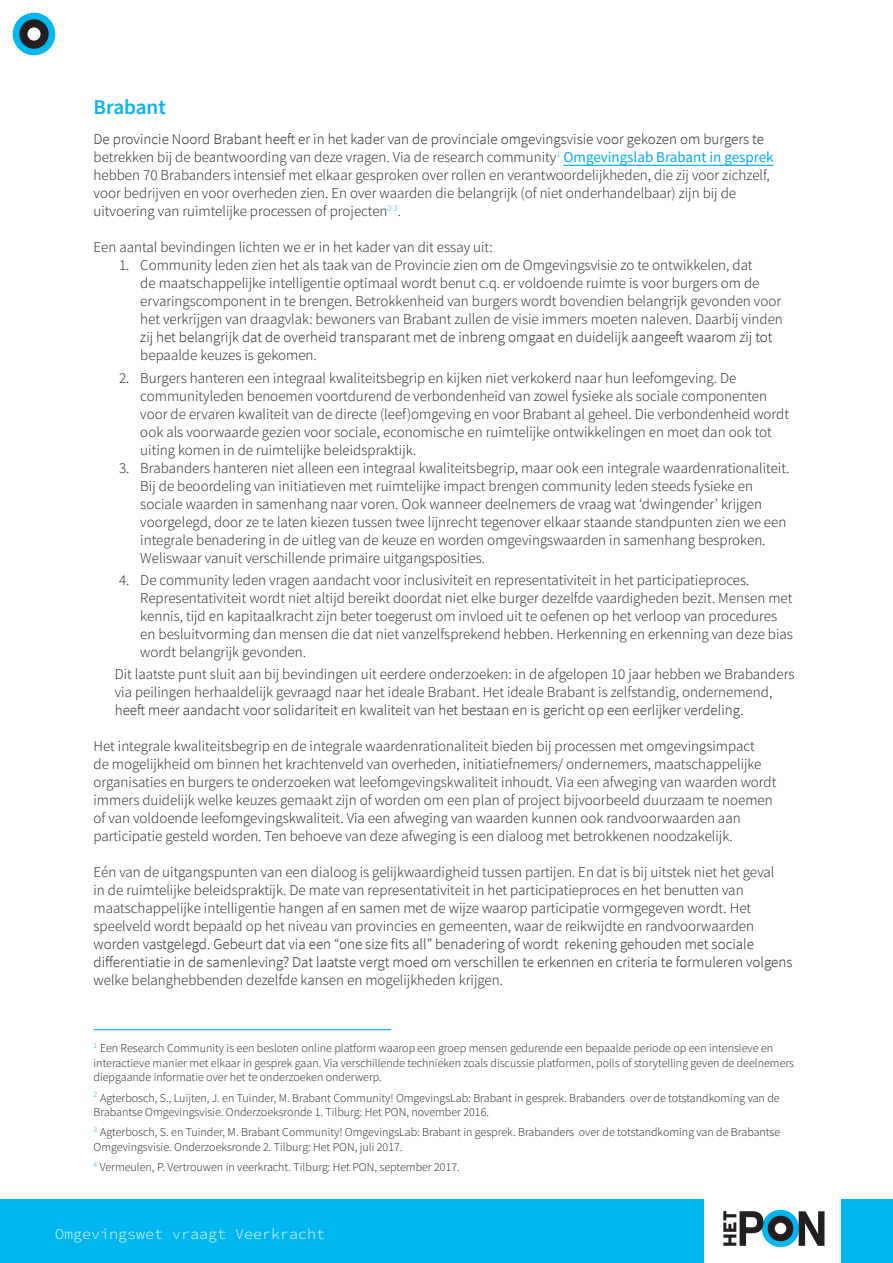
<style>
.page{position:relative;width:893px;height:1263px;background:#fff}
.page>*{position:absolute;margin:0;border:0;box-sizing:border-box;transform-origin:0 0}
.Kop{font:21px "Source Sans Pro Semi Bold 2";color:#00b6f0}
.t1{font:15px/18px "Source Sans Pro Light 2";color:#231f20}
.Kop-2{font:300 15px "Source Code Pro";color:#fff}
.t2{font:12px/14.4px "Source Sans Pro Light 2";color:#231f20}
.s1{font-family:"Source Sans Pro";font-weight:300}
.s2{font-family:"Source Sans Pro";color:#00aeef}
</style>
<div class="page">
<hr style="left:564px;top:165px;width:210px;height:1px;background:#00aeef">
<hr style="left:94px;top:1029px;width:297px;height:1px;background:#00b6f0">
<div style="left:0;top:1199px;width:893px;height:64px;background:#00b6f0"></div>
<div style="left:705px;top:1167px;width:136px;height:96px;background:#fff"></div>
<svg style="left:762px;top:1210px;width:37px;height:37px"></svg>
<div style="left:768px;top:1216px;width:25px;height:25px;background:#231f20;border-radius:50%"></div>
<svg style="left:799px;top:1211px;width:25px;height:35px"></svg>
<div style="left:775px;top:1223px;width:11px;height:11px;background:#fff;border-radius:50%"></div>
<svg style="left:723px;top:1211px;width:40px;height:35px"></svg>
<div style="left:13px;top:13px;width:42px;height:42px;background:#00b6f0;border-radius:50%"></div>
<div style="left:19px;top:19px;width:30px;height:30px;background:#231f20;border-radius:50%"></div>
<div style="left:28px;top:27px;width:13px;height:14px;background:#fff;border-radius:50%"></div>
<p class="Kop" style="left:94px;top:93px;width:74px">Brabant</p>
<p class="t1" style="left:94px;top:130px;width:682px"><span class="s1">De provincie Noord Brabant heeft er in het kader van de provinciale omgevingsvisie voor gekozen om burgers te </span>betrekken bij de beantwoording van deze vragen. Via de research community<sup>1</sup> <span class="s2">Omgevingslab Brabant in gesprek </span>hebben 70 Brabanders intensief met elkaar gesproken over rollen en verantwoordelijkheden, die zij voor zichzelf, voor bedrijven en voor overheden zien. En over waarden die belangrijk (of niet onderhandelbaar) zijn bij de uitvoering van ruimtelijke processen of projecten<sup>2</sup> <sup>3</sup>.</p>
<p class="t1" style="left:94px;top:238px;width:401px">Een aantal bevindingen lichten we er in het kader van dit essay uit:</p>
<p class="t1" style="left:140px;top:256px;width:644px;text-indent:-21px">1. Community leden zien het als taak van de Provincie zien om de Omgevingsvisie zo te ontwikkelen, dat<br>de maatschappelijke intelligentie optimaal wordt benut c.q. er voldoende ruimte is voor burgers om de ervaringscomponent in te brengen. Betrokkenheid van burgers wordt bovendien belangrijk gevonden voor het verkrijgen van draagvlak: bewoners van Brabant zullen de visie immers moeten naleven. Daarbij vinden <span class="s1">zij het belangrijk dat de overheid transparant met de inbreng omgaat en duidelijk aangeeft waarom zij tot </span>bepaalde keuzes is gekomen.</p>
<p class="t1" style="left:140px;top:369px;width:650px;text-indent:-21px">2. Burgers hanteren een integraal kwaliteitsbegrip en kijken niet verkokerd naar hun leefomgeving. De communityleden benoemen voortdurend de verbondenheid van zowel fysieke als sociale componenten voor de ervaren kwaliteit van de directe (leef)omgeving en voor Brabant al geheel. Die verbondenheid wordt ook als voorwaarde gezien voor sociale, economische en ruimtelijke ontwikkelingen en moet dan ook tot uiting komen in de ruimtelijke beleidspraktijk.</p>
<p class="t1" style="left:140px;top:459px;width:651px;text-indent:-21px">3. Brabanders hanteren niet alleen een integraal kwaliteitsbegrip, maar ook een integrale waardenrationaliteit.<br>Bij de beoordeling van initiatieven met ruimtelijke impact brengen community leden steeds fysieke en sociale waarden in samenhang naar voren. Ook wanneer deelnemers de vraag wat ‘dwingender’ krijgen voorgelegd, door ze te laten kiezen tussen twee lijnrecht tegenover elkaar staande standpunten zien we een integrale benadering in de uitleg van de keuze en worden omgevingswaarden in samenhang besproken.<br>Weliswaar vanuit verschillende primaire uitgangsposities.</p>
<p class="t1" style="left:140px;top:571px;width:654px;text-indent:-21px">4. De community leden vragen aandacht voor inclusiviteit en representativiteit in het participatieproces.<br>Representativiteit wordt niet altijd bereikt doordat niet elke burger dezelfde vaardigheden bezit. Mensen met kennis, tijd en kapitaalkracht zijn beter toegerust om invloed uit te oefenen op het verloop van procedures en besluitvorming dan mensen die dat niet vanzelfsprekend hebben. Herkenning en erkenning van deze bias wordt belangrijk gevonden.</p>
<p class="t1" style="left:115px;top:665px;width:681px">Dit laatste punt sluit aan bij bevindingen uit eerdere onderzoeken: in de afgelopen 10 jaar hebben we Brabanders via peilingen herhaaldelijk gevraagd naar het ideale Brabant. Het ideale Brabant is zelfstandig, ondernemend, <span class="s1">heeft meer aandacht voor solidariteit en kwaliteit van het bestaan en is gericht op een eerlijker verdeling.</span></p>
<p class="t1" style="left:94px;top:737px;width:684px">Het integrale kwaliteitsbegrip en de integrale waardenrationaliteit bieden bij processen met omgevingsimpact<br>de mogelijkheid om binnen het krachtenveld van overheden, initiatiefnemers/ ondernemers, maatschappelijke organisaties en burgers te onderzoeken wat leefomgevingskwaliteit inhoudt. Via een afweging van waarden wordt immers duidelijk welke keuzes gemaakt zijn of worden om een plan of project bijvoorbeeld duurzaam te noemen of van voldoende leefomgevingskwaliteit. Via een afweging van waarden kunnen ook randvoorwaarden aan participatie gesteld worden. Ten behoeve van deze afweging is een dialoog met betrokkenen noodzakelijk.</p>
<p class="t1" style="left:94px;top:863px;width:700px">Eén van de uitgangspunten van een dialoog is gelijkwaardigheid tussen partijen. En dat is bij uitstek niet het geval<br>in de ruimtelijke beleidspraktijk. De mate van representativiteit in het participatieproces en het benutten van maatschappelijke intelligentie hangen af en samen met de wijze waarop participatie vormgegeven wordt. Het speelveld wordt bepaald op het niveau van provincies en gemeenten, waar de reikwijdte en randvoorwaarden <span class="s1">worden vastgelegd. Gebeurt dat via een “one size fits all” benadering of wordt rekening gehouden met sociale differentiatie in de samenleving? Dat laatste vergt moed om verschillen te erkennen en criteria te formuleren volgens </span>welke belanghebbenden dezelfde kansen en mogelijkheden krijgen.</p>
<p class="t2" style="left:94px;top:1041px;width:702px"><sup>1</sup> Een Research Community is een besloten online platform waarop een groep mensen gedurende een bepaalde periode op een intensieve en interactieve manier met elkaar in gesprek gaan. Via verschillende technieken zoals discussie platformen, polls of storytelling geven de deelnemers diepgaande informatie over het te onderzoeken onderwerp.</p>
<p class="t2" style="left:94px;top:1090px;width:688px"><sup>2</sup> Agterbosch, S., Luijten, J. en Tuinder, M. Brabant Community! OmgevingsLab: Brabant in gesprek. Brabanders over de totstandkoming van de<br>Brabantse Omgevingsvisie. Onderzoeksronde 1. Tilburg: Het PON, november 2016.</p>
<p class="t2" style="left:94px;top:1125px;width:688px"><sup>3</sup> Agterbosch, S. en Tuinder, M. Brabant Community! OmgevingsLab: Brabant in gesprek. Brabanders over de totstandkoming van de Brabantse<br>Omgevingsvisie. Onderzoeksronde 2. Tilburg: Het PON, juli 2017.</p>
<p class="t2" style="left:94px;top:1160px;width:368px"><sup>4</sup> Vermeulen, P. Vertrouwen in veerkracht. Tilburg: Het PON, september 2017.</p>
<p class="Kop-2" style="left:55px;top:1223px;width:272px">Omgevingswet vraagt Veerkracht</p>
</div>
